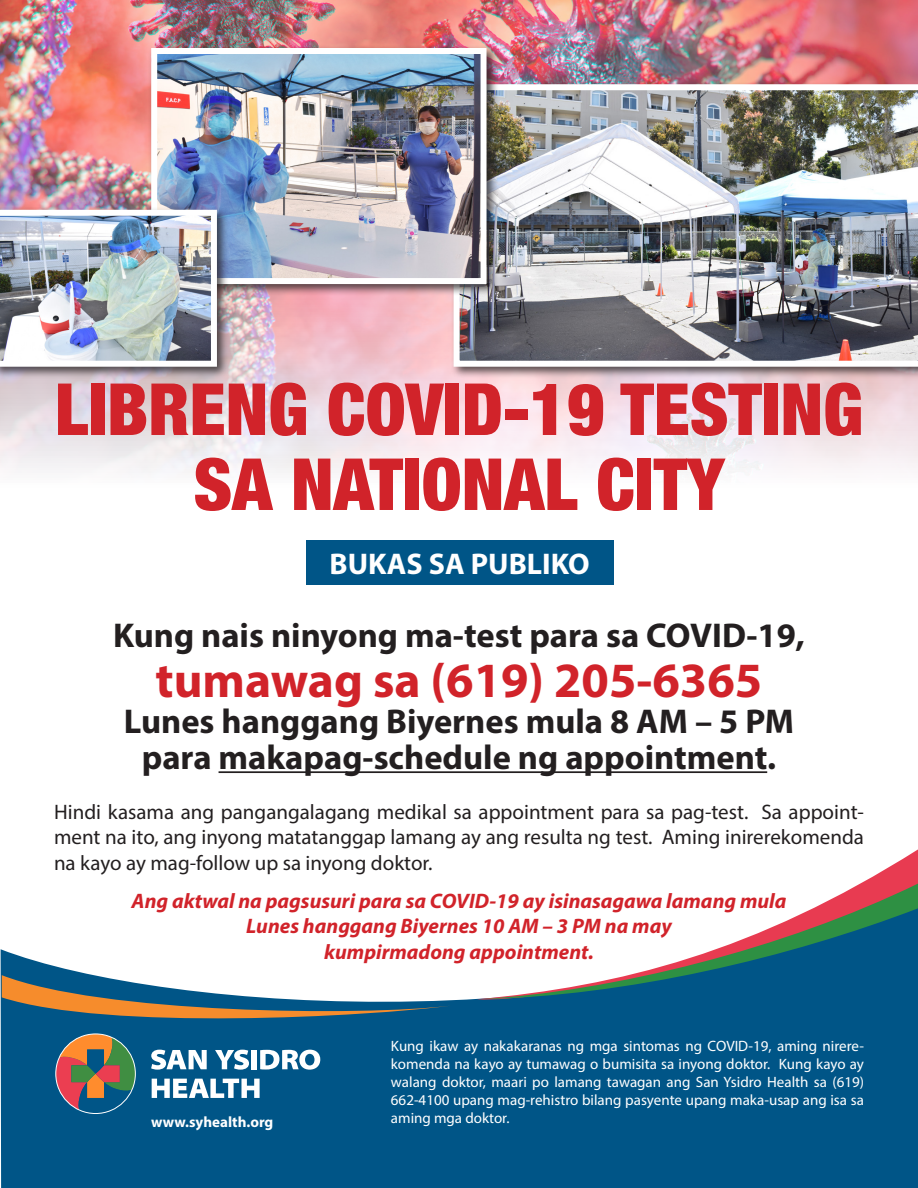
<style>
.page{position:relative;width:918px;height:1188px;background:#fff}
.page>*{position:absolute;margin:0;border:0;box-sizing:border-box;transform-origin:0 0}
.t1{font:900 condensed 72px/75px "Helvetica Neue LT Std";color:#d1232a;text-align:center}
.t2{font:700 49.5px "Myriad Pro";color:#d1232a}
.t3{font:700 34.5px "Myriad Pro";color:#231f20}
.t4{font:700 30px "Myriad Pro";color:#fff}
.t5{font:21px/25.2px "Myriad Pro";color:#231f20;text-align:justify}
.t6{font:italic 700 21px "Myriad Pro";color:#d1232a}
.t7{font:15px/18px "Myriad Pro";color:#fff;text-align:justify}
.t8{font:700 15px "Myriad Pro";color:#fff}
</style>
<div class="page">
<img style="left:1px;top:0;width:917px;height:585px">
<div style="left:451px;top:81px;width:467px;height:298px;background:#231f20;opacity:.75"></div>
<img style="left:454px;top:84px;width:464px;height:283px">
<svg style="left:1px;top:949px;width:917px;height:239px;background:#166491"></svg>
<svg style="left:477px;top:849px;width:441px;height:155px"></svg>
<svg style="left:480px;top:884px;width:438px;height:115px"></svg>
<div style="left:148px;top:45px;width:351px;height:252px;background:#231f20;opacity:.75"></div>
<img style="left:158px;top:55px;width:322px;height:222px">
<div style="left:151px;top:48px;width:336px;height:236px;border:6px solid #fff"></div>
<div style="left:0;top:207px;width:229px;height:172px;background:#231f20;opacity:.75"></div>
<img style="left:0;top:210px;width:217px;height:157px">
<hr style="left:219px;top:771px;width:548px;height:2px;background:#231f20">
<svg style="left:2px;top:975px;width:449px;height:139px"></svg>
<div style="left:55px;top:1034px;width:81px;height:80px;border:1px solid #fff;border-radius:50%"></div>
<div style="left:306px;top:540px;width:307px;height:44px;background:#005587"></div>
<p class="t1" style="left:55px;top:371px;width:810px">LIBRENG COVID-19 TESTING<br>SA NATIONAL CITY</p>
<p class="t4" style="left:330px;top:544px;width:262px">BUKAS SA PUBLIKO</p>
<p class="t3" style="left:113px;top:613px;width:693px">Kung nais ninyong ma-test para sa COVID-19,</p>
<p class="t2" style="left:156px;top:648px;width:608px">tumawag sa (619) 205-6365</p>
<p class="t3" style="left:124px;top:699px;width:672px">Lunes hanggang Biyernes mula 8 AM – 5 PM</p>
<p class="t3" style="left:142px;top:735px;width:636px">para makapag-schedule ng appointment.</p>
<p class="t5" style="left:54px;top:799px;width:812px">Hindi kasama ang pangangalagang medikal sa appointment para sa pag-test. Sa appoint&shy;ment na ito, ang inyong matatanggap lamang ay ang resulta ng test. Aming inirerekomenda na kayo ay mag-follow up sa inyong doktor.</p>
<p class="t6" style="left:132px;top:888px;width:656px">Ang aktwal na pagsusuri para sa COVID-19 ay isinasagawa lamang mula</p>
<p class="t6" style="left:246px;top:913px;width:427px">Lunes hanggang Biyernes 10 AM – 3 PM na may</p>
<p class="t6" style="left:324px;top:938px;width:271px">kumpirmadong appointment.</p>
<p class="t8" style="left:151px;top:1112px;width:124px">www.syhealth.org</p>
<p class="t7" style="left:391px;top:1036px;width:475px">Kung ikaw ay nakakaranas ng mga sintomas ng COVID-19, aming nirere&shy;komenda na kayo ay tumawag o bumisita sa inyong doktor. Kung kayo ay walang doktor, maari po lamang tawagan ang San Ysidro Health sa (619)<br>662-4100 upang mag-rehistro bilang pasyente upang maka-usap ang isa sa aming mga doktor.</p>
</div>
